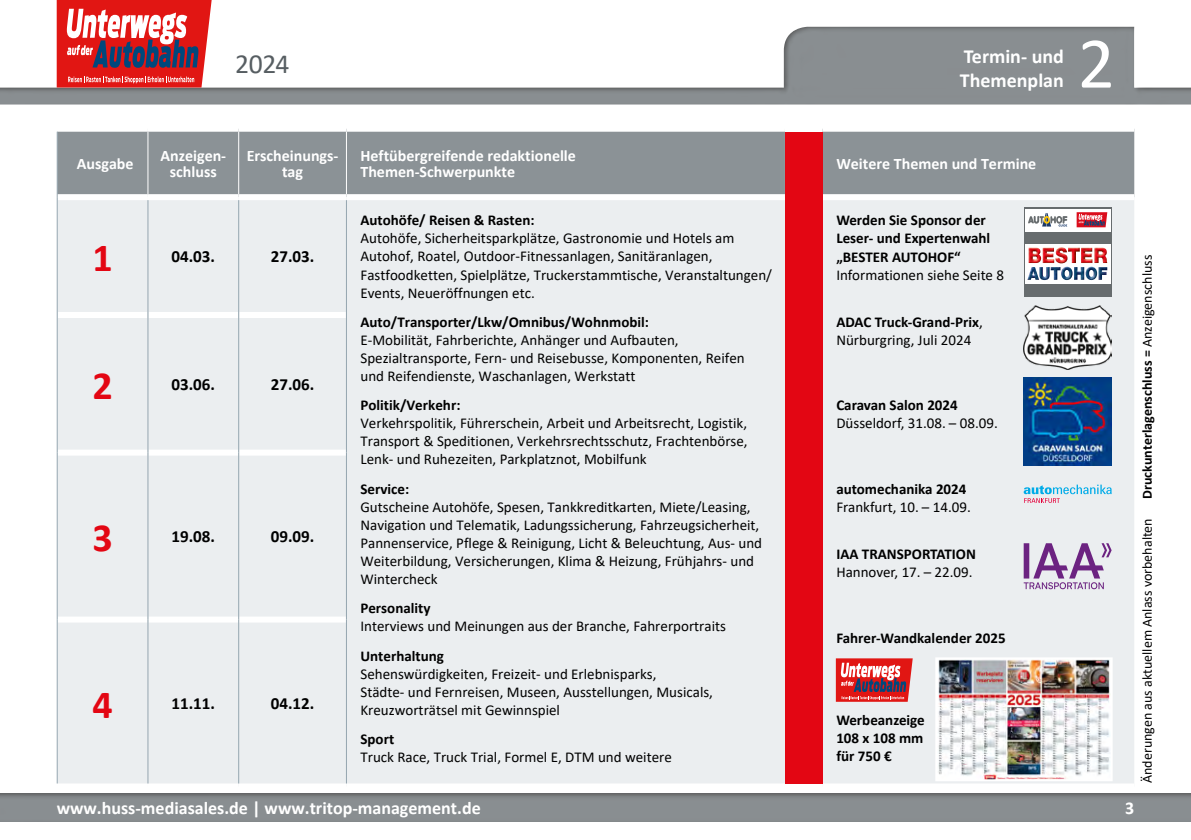
<style>
.page{position:relative;width:1191px;height:840px;background:#fff}
.page>*{position:absolute;margin:0;border:0;box-sizing:border-box;transform-origin:0 0}
.t1{font:73.6px "Calibri";color:#fff}
.t2{font:700 40px "Calibri";color:#e30613}
.t3{font:27.6px "Calibri";color:#575e62}
.t4{font:700 20px "Calibri";color:#fff}
.t5{font:700 18px "Calibri";color:#fff}
.t6{font:700 17px "Calibri";color:#000}
.t7{font:700 16px/16px "Calibri";color:#fff;text-align:center}
.t8{font:15px/18px "Calibri";color:#000}
.t9{font:700 15px/18px "Calibri";color:#000}
.t10{font:14px "Calibri";color:#000}
.t11{font:700 14px "Calibri";color:#000}
.s1{font-weight:700}
.s2{font-weight:400}
</style>
<div class="page">
<div style="left:0;top:779px;width:1191px;height:43px;background:#000;opacity:.8"></div>
<div style="left:0;top:13px;width:1191px;height:93px;background:#000;opacity:.8"></div>
<svg style="left:57px;top:0;width:155px;height:87px"></svg>
<div style="left:58px;top:132px;width:1076px;height:62px;background:#8b9296"></div>
<div style="left:58px;top:200px;width:1076px;height:586px;background:#ebeef0"></div>
<hr style="left:57px;top:132px;width:1px;height:65px;background:#95a6b0">
<div style="left:58px;top:312px;width:89px;height:6px;background:#fff"></div>
<div style="left:148px;top:312px;width:90px;height:6px;background:#fff"></div>
<div style="left:239px;top:312px;width:107px;height:6px;background:#fff"></div>
<div style="left:58px;top:449px;width:89px;height:6px;background:#fff"></div>
<div style="left:148px;top:449px;width:90px;height:6px;background:#fff"></div>
<div style="left:239px;top:449px;width:107px;height:6px;background:#fff"></div>
<div style="left:58px;top:616px;width:89px;height:6px;background:#fff"></div>
<div style="left:148px;top:616px;width:90px;height:6px;background:#fff"></div>
<div style="left:239px;top:616px;width:107px;height:6px;background:#fff"></div>
<div style="left:57px;top:783px;width:91px;height:6px;background:#fff"></div>
<div style="left:148px;top:783px;width:91px;height:6px;background:#fff"></div>
<div style="left:239px;top:783px;width:107px;height:6px;background:#fff"></div>
<div style="left:346px;top:783px;width:439px;height:6px;background:#fff"></div>
<div style="left:822px;top:783px;width:312px;height:6px;background:#fff"></div>
<hr style="left:57px;top:197px;width:1px;height:118px;background:#95a6b0">
<hr style="left:147px;top:200px;width:1px;height:115px;background:#95a6b0">
<hr style="left:238px;top:200px;width:1px;height:115px;background:#95a6b0">
<hr style="left:346px;top:200px;width:1px;height:115px;background:#95a6b0">
<hr style="left:57px;top:315px;width:1px;height:137px;background:#95a6b0">
<hr style="left:147px;top:315px;width:1px;height:137px;background:#95a6b0">
<hr style="left:238px;top:315px;width:1px;height:137px;background:#95a6b0">
<hr style="left:346px;top:315px;width:1px;height:137px;background:#95a6b0">
<hr style="left:57px;top:452px;width:1px;height:167px;background:#95a6b0">
<hr style="left:147px;top:452px;width:1px;height:167px;background:#95a6b0">
<hr style="left:238px;top:452px;width:1px;height:167px;background:#95a6b0">
<hr style="left:346px;top:452px;width:1px;height:167px;background:#95a6b0">
<hr style="left:57px;top:619px;width:1px;height:164px;background:#95a6b0">
<hr style="left:147px;top:619px;width:1px;height:164px;background:#95a6b0">
<hr style="left:238px;top:619px;width:1px;height:164px;background:#95a6b0">
<hr style="left:346px;top:619px;width:1px;height:164px;background:#95a6b0">
<hr style="left:147px;top:132px;width:1px;height:62px;background:#fff">
<hr style="left:238px;top:132px;width:1px;height:62px;background:#fff">
<hr style="left:346px;top:132px;width:1px;height:62px;background:#fff">
<div style="left:1023px;top:208px;width:88px;height:88px;background:#676c6e"></div>
<div style="left:1025px;top:209px;width:85px;height:22px;background:#fff"></div>
<div style="left:1025px;top:244px;width:85px;height:40px;background:#fff"></div>
<svg style="left:1028px;top:213px;width:39px;height:13px"></svg>
<svg style="left:1076px;top:212px;width:31px;height:15px"></svg>
<img style="left:1085px;top:266px;width:12px;height:14px">
<img style="left:1061px;top:266px;width:11px;height:14px">
<svg style="left:1098px;top:267px;width:9px;height:12px"></svg>
<svg style="left:1074px;top:267px;width:10px;height:12px"></svg>
<svg style="left:1027px;top:267px;width:33px;height:13px"></svg>
<img style="left:1028px;top:247px;width:51px;height:16px">
<img style="left:1094px;top:247px;width:13px;height:16px">
<img style="left:1081px;top:247px;width:11px;height:16px">
<svg style="left:1023px;top:484px;width:88px;height:18px;background:#bdd9e8"></svg>
<img style="left:938px;top:660px;width:171px;height:117px">
<div style="left:935px;top:657px;width:177px;height:123px;border:2px solid #fff"></div>
<svg style="left:1023px;top:543px;width:88px;height:46px;background:#bea6c8"></svg>
<img style="left:1023px;top:377px;width:88px;height:88px">
<img style="left:1023px;top:306px;width:88px;height:63px">
<svg style="left:836px;top:658px;width:76px;height:43px;background:#cb4f53"></svg>
<div style="left:785px;top:132px;width:37px;height:650px;background:#e30613"></div>
<h3 class="t3" style="left:235px;top:45px;width:56px">2024</h3>
<h3 class="t4" style="left:963px;top:42px;width:102px">Termin- und</h3>
<h3 class="t4" style="left:960px;top:66px;width:106px">Themenplan</h3>
<h1 class="t1" style="left:1077px;top:12px;width:39px">2</h1>
<p class="t7" style="left:77px;top:155px;width:58px">Ausgabe</p>
<p class="t7" style="left:160px;top:147px;width:67px">Anzeigen&shy;schluss</p>
<p class="t7" style="left:247px;top:147px;width:93px">Erscheinungs&shy;tag</p>
<p class="t7" style="left:360px;top:147px;width:217px;text-align:left">Heftübergreifende redaktionelle<br>Themen-Schwerpunkte</p>
<p class="t7" style="left:836px;top:155px;width:201px">Weitere Themen und Termine</p>
<h2 class="t2" style="left:92px;top:229px;width:22px">1</h2>
<p class="t6" style="left:171px;top:245px;width:45px">04.03.</p>
<p class="t6" style="left:271px;top:245px;width:45px">27.03.</p>
<h2 class="t2" style="left:92px;top:357px;width:22px">2</h2>
<p class="t6" style="left:171px;top:372px;width:45px">03.06.</p>
<p class="t6" style="left:271px;top:372px;width:45px">27.06.</p>
<h2 class="t2" style="left:92px;top:509px;width:22px">3</h2>
<p class="t6" style="left:171px;top:524px;width:45px">19.08.</p>
<p class="t6" style="left:271px;top:524px;width:45px">09.09.</p>
<h2 class="t2" style="left:92px;top:676px;width:22px">4</h2>
<p class="t6" style="left:171px;top:691px;width:45px">11.11.</p>
<p class="t6" style="left:271px;top:691px;width:45px">04.12.</p>
<p class="t9" style="left:360px;top:211px;width:176px">Autohöfe/ Reisen &amp; Rasten:</p>
<p class="t8" style="left:360px;top:229px;width:413px">Autohöfe, Sicherheitsparkplätze, Gastronomie und Hotels am Autohof, Roatel, Outdoor-Fitnessanlagen, Sanitäranlagen, Fastfoodketten, Spielplätze, Truckerstammtische, Veranstaltungen/ Events, Neueröffnungen etc.</p>
<p class="t9" style="left:360px;top:312px;width:290px">Auto/Transporter/Lkw/Omnibus/Wohnmobil:</p>
<p class="t8" style="left:360px;top:330px;width:386px">E-Mobilität, Fahrberichte, Anhänger und Aufbauten,<br>Spezialtransporte, Fern- und Reisebusse, Komponenten, Reifen und Reifendienste, Waschanlagen, Werkstatt</p>
<p class="t9" style="left:360px;top:396px;width:101px">Politik/Verkehr:</p>
<p class="t8" style="left:360px;top:414px;width:389px;text-align:justify">Verkehrspolitik, Führerschein, Arbeit und Arbeitsrecht, Logistik, Transport &amp; Speditionen, Verkehrsrechtsschutz, Frachtenbörse, Lenk- und Ruhezeiten, Parkplatznot, Mobilfunk</p>
<p class="t9" style="left:360px;top:479px;width:50px">Service:</p>
<p class="t8" style="left:360px;top:497px;width:403px">Gutscheine Autohöfe, Spesen, Tankkreditkarten, Miete/Leasing, Navigation und Telematik, Ladungssicherung, Fahrzeugsicherheit, Pannenservice, Pflege &amp; Reinigung, Licht &amp; Beleuchtung, Aus- und Weiterbildung, Versicherungen, Klima &amp; Heizung, Frühjahrs- und Wintercheck</p>
<p class="t9" style="left:360px;top:598px;width:72px">Personality</p>
<p class="t8" style="left:360px;top:616px;width:367px">Interviews und Meinungen aus der Branche, Fahrerportraits</p>
<p class="t9" style="left:360px;top:646px;width:85px">Unterhaltung</p>
<p class="t8" style="left:360px;top:664px;width:354px">Sehenswürdigkeiten, Freizeit- und Erlebnisparks,<br>Städte- und Fernreisen, Museen, Ausstellungen, Musicals,<br>Kreuzworträtsel mit Gewinnspiel</p>
<p class="t9" style="left:360px;top:729px;width:35px">Sport</p>
<p class="t8" style="left:360px;top:747px;width:313px">Truck Race, Truck Trial, Formel E, DTM und weitere</p>
<p class="t9" style="left:836px;top:211px;width:155px">Werden Sie Sponsor der<br>Leser- und Expertenwahl „BESTER AUTOHOF“</p>
<p class="t8" style="left:836px;top:265px;width:169px">Informationen siehe Seite 8</p>
<p class="t8" style="left:836px;top:312px;width:148px"><span class="s1">ADAC Truck-Grand-Prix</span>,<br>Nürburgring, Juli 2024</p>
<p class="t9" style="left:836px;top:396px;width:123px">Caravan Salon 2024</p>
<p class="t8" style="left:836px;top:414px;width:163px">Düsseldorf, 31.08. – 08.09.</p>
<p class="t9" style="left:836px;top:479px;width:132px">automechanika 2024</p>
<p class="t8" style="left:836px;top:497px;width:136px">Frankfurt, 10. – 14.09.</p>
<p class="t9" style="left:836px;top:544px;width:141px">IAA TRANSPORTATION</p>
<p class="t8" style="left:836px;top:562px;width:138px">Hannover, 17. – 22.09.</p>
<p class="t9" style="left:836px;top:628px;width:171px">Fahrer-Wandkalender 2025</p>
<p class="t9" style="left:836px;top:710px;width:90px;text-align:justify">Werbeanzeige 108 x 108 mm für 750 €</p>
<p class="t11" style="left:1137px;top:499px;width:246px;rotate:-90deg">Druckunterlagenschluss = <span class="s2">Anzeigenschluss</span></p>
<p class="t10" style="left:1137px;top:782px;width:266px;rotate:-90deg">Änderungen aus aktuellem Anlass vorbehalten</p>
<p class="t5" style="left:57px;top:794px;width:425px">www.huss-mediasales.de | www.tritop-management.de</p>
<p class="t5" style="left:1125px;top:794px;width:11px">3</p>
</div>
